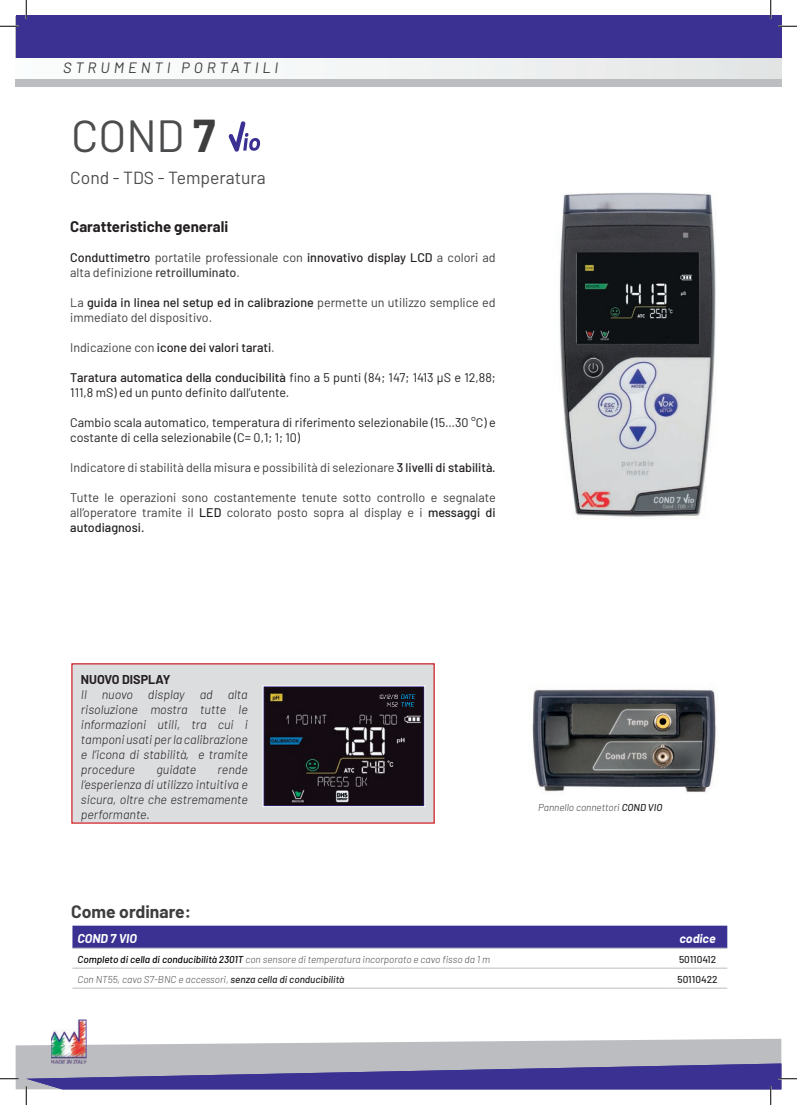
<style>
.page{position:relative;width:797px;height:1105px;background:#fff}
.page>*{position:absolute;margin:0;border:0;box-sizing:border-box;transform-origin:0 0}
.t1{font:45px "Barlow";color:#4b4c4d}
.t2{font:17.5px "Barlow";color:#4b4c4d}
.t3{font:700 17.5px "Barlow";color:#3e3e3f}
.t4{font:700 15px "Barlow";color:#231f20}
.t5{font:italic 15px "Barlow";letter-spacing:.26em;color:#3e3e3f}
.t6{font:12.5px/15px "Barlow";color:#3e3e3f}
.t7{font:italic 300 12.5px/15px "Barlow";color:#231f20;text-align:justify}
.t8{font:12.5px/15px "Barlow";color:#231f20}
.t9{font:500 12.5px "Barlow";color:#231f20}
.t10{font:italic 700 12.5px "Barlow";color:#fff}
.t11{font:700 12.5px "Barlow";color:#231f20}
.t12{font:italic 300 10px "Barlow";color:#4b4c4d}
.t13{font:italic 300 10px "Barlow";color:#3e3e3f}
.t14{font:500 10px "Barlow";color:#231f20}
.s1{font-weight:700;color:#3e3e3f}
.s2{font-weight:500;color:#231f20}
.s3{font-weight:500}
.s4{font-weight:400;color:#3e3e3f}
.s5{font-weight:500;color:#000}
</style>
<div class="page">
<svg style="left:16px;top:1039px;width:765px;height:50px;fill:#bcbdc0"></svg>
<div style="left:16px;top:16px;width:754px;height:70px;background:#bcbdc0"></div>
<div style="left:625px;top:16px;width:156px;height:70px;background:#bcbdc0"></div>
<div style="left:16px;top:16px;width:765px;height:62px;background:#3a3193"></div>
<div style="left:16px;top:58px;width:765px;height:20px;background:linear-gradient(to right,#feffff,#e4e7e6)"></div>
<div style="left:72px;top:664px;width:362px;height:159px;background:#dcdddf"></div>
<div style="left:71px;top:663px;width:364px;height:161px;border:1px solid #d1232a"></div>
<svg style="left:229px;top:121px;width:31px;height:31px"></svg>
<img style="left:51px;top:1019px;width:36px;height:44px">
<img style="left:265px;top:688px;width:158px;height:117px">
<div style="left:262px;top:685px;width:163px;height:122px;border:1px solid #fff"></div>
<svg style="left:380px;top:694px;width:35px;height:13px"></svg>
<img style="left:559px;top:192px;width:157px;height:327px">
<img style="left:532px;top:688px;width:184px;height:105px">
<div style="left:72px;top:926px;width:655px;height:22px;background:#3a3193"></div>
<hr style="left:72px;top:948px;width:596px;height:1px;background:#bcbdc0">
<hr style="left:72px;top:968px;width:596px;height:1px;background:#bcbdc0">
<hr style="left:72px;top:988px;width:596px;height:1px;background:#bcbdc0">
<hr style="left:668px;top:948px;width:59px;height:1px;background:#bcbdc0">
<hr style="left:668px;top:968px;width:59px;height:1px;background:#bcbdc0">
<hr style="left:668px;top:988px;width:59px;height:1px;background:#bcbdc0">
<svg style="left:0;top:25px;width:19px;height:2px"></svg>
<svg style="left:778px;top:25px;width:19px;height:2px"></svg>
<svg style="left:0;top:1078px;width:19px;height:1px"></svg>
<svg style="left:25px;top:0;width:2px;height:19px"></svg>
<svg style="left:770px;top:0;width:1px;height:19px"></svg>
<svg style="left:25px;top:1063px;width:772px;height:42px"></svg>
<p class="t5" style="left:63px;top:57px;width:216px">STRUMENTI PORTATILI</p>
<h1 class="t1" style="left:71px;top:103px;width:146px">COND <span class="s1">7</span></h1>
<h2 class="t2" style="left:70px;top:165px;width:197px">Cond - TDS - Temperatura</h2>
<p class="t4" style="left:70px;top:215px;width:159px">Caratteristiche generali</p>
<p class="t6" style="left:70px;top:249px;width:427px"><span class="s2">Conduttimetro</span> portatile professionale con <span class="s2">innovativo display LCD</span> a colori ad alta definizione <span class="s3">retroilluminato</span>.</p>
<p class="t6" style="left:70px;top:294px;width:427px">La <span class="s2">guida in linea nel setup ed in calibrazione</span> permette un utilizzo semplice ed immediato del dispositivo.</p>
<p class="t9" style="left:70px;top:338px;width:206px"><span class="s4">Indicazione con</span> icone dei valori tarati<span class="s4">.</span></p>
<p class="t8" style="left:70px;top:369px;width:427px"><span class="s3">Taratura automatica della conducibilità</span> fino a 5 punti (84; 147; 1413 µS e 12,88;<br>111,8 mS) ed un punto definito dall’utente.</p>
<p class="t8" style="left:70px;top:414px;width:427px">Cambio scala automatico, temperatura di riferimento selezionabile (15…30 °C) e costante di cella selezionabile (C= 0,1; 1; 10)</p>
<p class="t6" style="left:70px;top:459px;width:427px">Indicatore di stabilità della misura e possibilità di selezionare <span class="s2">3 livelli di stabilità.</span></p>
<p class="t6" style="left:70px;top:489px;width:427px;text-align:justify">Tutte le operazioni sono costantemente tenute sotto controllo e segnalate all’operatore tramite il <span class="s2">LED</span> colorato posto sopra al display e i <span class="s2">messaggi di autodiagnosi.</span></p>
<p class="t11" style="left:81px;top:671px;width:91px">NUOVO DISPLAY</p>
<p class="t7" style="left:81px;top:686px;width:168px">Il nuovo display ad alta risoluzione mostra tutte le informazioni utili, tra cui i tamponi usati per la calibrazione e l’icona di stabilità, e tramite procedure</p>
<p class="t7" style="left:156px;top:761px;width:41px">guidate</p>
<p class="t7" style="left:81px;top:761px;width:168px;text-indent:137px">rende l’esperienza di utilizzo intuitiva e sicura, oltre che estremamente performante.</p>
<h2 class="t3" style="left:71px;top:899px;width:121px">Come ordinare:</h2>
<p class="t13" style="left:538px;top:800px;width:126px">Pannello connettori <span class="s2">COND VIO</span></p>
<p class="t10" style="left:77px;top:929px;width:61px">COND 7 VIO</p>
<p class="t10" style="left:679px;top:929px;width:38px">codice</p>
<p class="t12" style="left:77px;top:952px;width:414px"><span class="s5">Completo di cella di conducibilità 2301T</span> con sensore di temperatura incorporato e cavo fisso da 1 m</p>
<p class="t14" style="left:679px;top:952px;width:39px">50110412</p>
<p class="t12" style="left:77px;top:972px;width:268px">Con NT55, cavo S7-BNC e accessori, <span class="s2">senza cella di conducibilità</span></p>
<p class="t14" style="left:677px;top:972px;width:41px">50110422</p>
</div>
